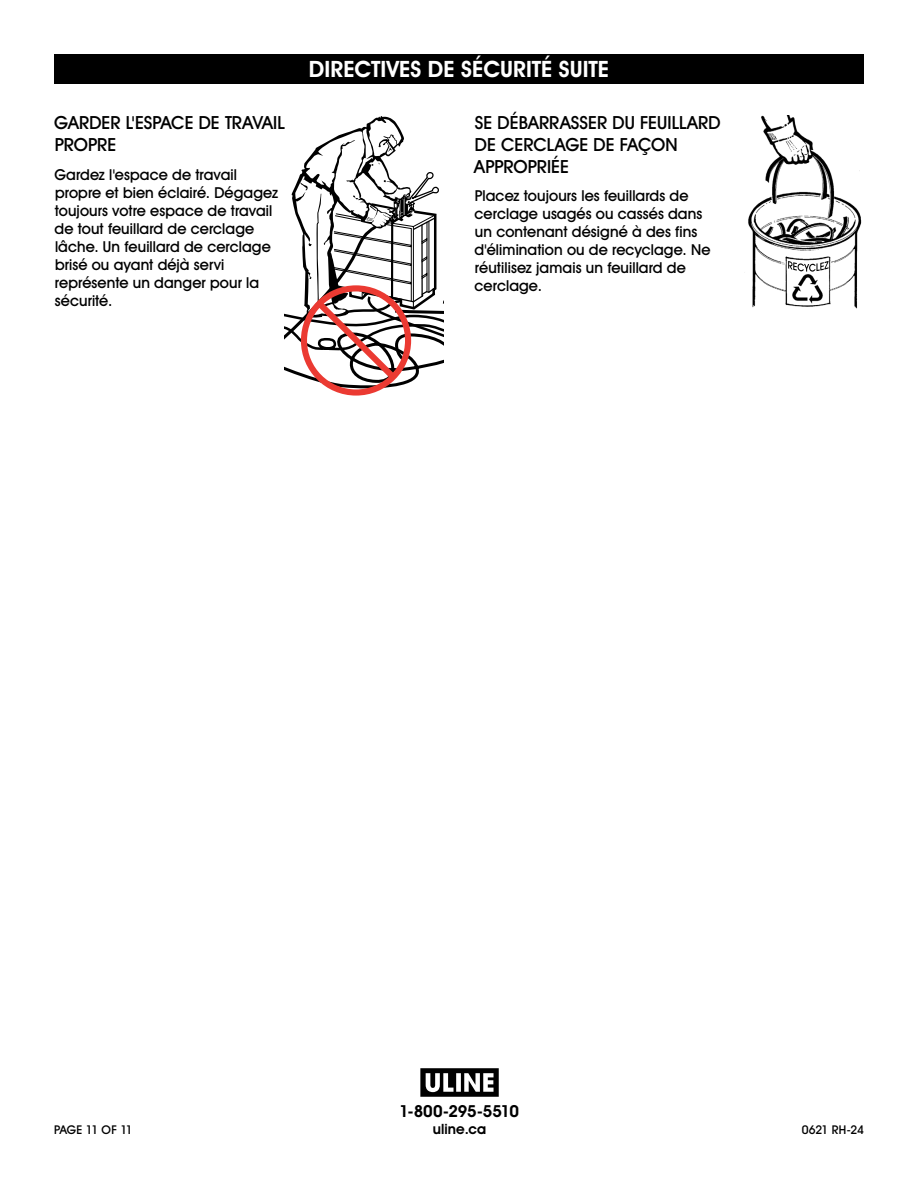
<style>
.page{position:relative;width:918px;height:1188px;background:#fff}
.page>*{position:absolute;margin:0;border:0;box-sizing:border-box;transform-origin:0 0}
.t1{font:700 22.5px "Uline Two Knine";letter-spacing:.005em;color:#fff}
.t2{font:18px/21.6px "Uline Two Knine";color:#000}
.t3{font:700 16.5px "Uline Two Knine";letter-spacing:-.015em;color:#000}
.t4{font:15px/18px "Uline Two Knine";letter-spacing:.005em;color:#000}
.t5{font:700 14.25px "Uline Two Knine";letter-spacing:.01em;color:#000}
.t6{font:12px "Uline Two Knine";letter-spacing:-.01em;color:#000}
</style>
<div class="page">
<div style="left:54px;top:54px;width:810px;height:30px;background:#000"></div>
<svg style="left:284px;top:116px;width:159px;height:274px"></svg>
<img style="left:748px;top:116px;width:114px;height:193px">
<svg style="left:788px;top:261px;width:41px;height:11px"></svg>
<svg style="left:420px;top:1068px;width:79px;height:29px"></svg>
<p class="t2" style="left:54px;top:112px;width:232px">GARDER L'ESPACE DE TRAVAIL<br>PROPRE</p>
<p class="t4" style="left:54px;top:165px;width:225px">Gardez l'espace de travail propre et bien éclairé. Dégagez toujours votre espace de travail de tout feuillard de cerclage lâche. Un feuillard de cerclage brisé ou ayant déjà servi représente un danger pour la sécurité.</p>
<h1 class="t1" style="left:309px;top:56px;width:302px">DIRECTIVES DE SÉCURITÉ SUITE</h1>
<p class="t2" style="left:474px;top:112px;width:248px">SE DÉBARRASSER DU FEUILLARD<br>DE CERCLAGE DE FAÇON<br>APPROPRIÉE</p>
<p class="t4" style="left:475px;top:187px;width:237px">Placez toujours les feuillards de cerclage usagés ou cassés dans un contenant désigné à des fins d'élimination ou de recyclage. Ne réutilisez jamais un feuillard de cerclage.</p>
<p class="t3" style="left:399px;top:1101px;width:121px">1-800-295-5510</p>
<p class="t5" style="left:433px;top:1120px;width:55px">uline.ca</p>
<p class="t6" style="left:54px;top:1122px;width:80px">PAGE 11 OF 11</p>
<p class="t6" style="left:802px;top:1122px;width:64px">0621 RH-24</p>
</div>
